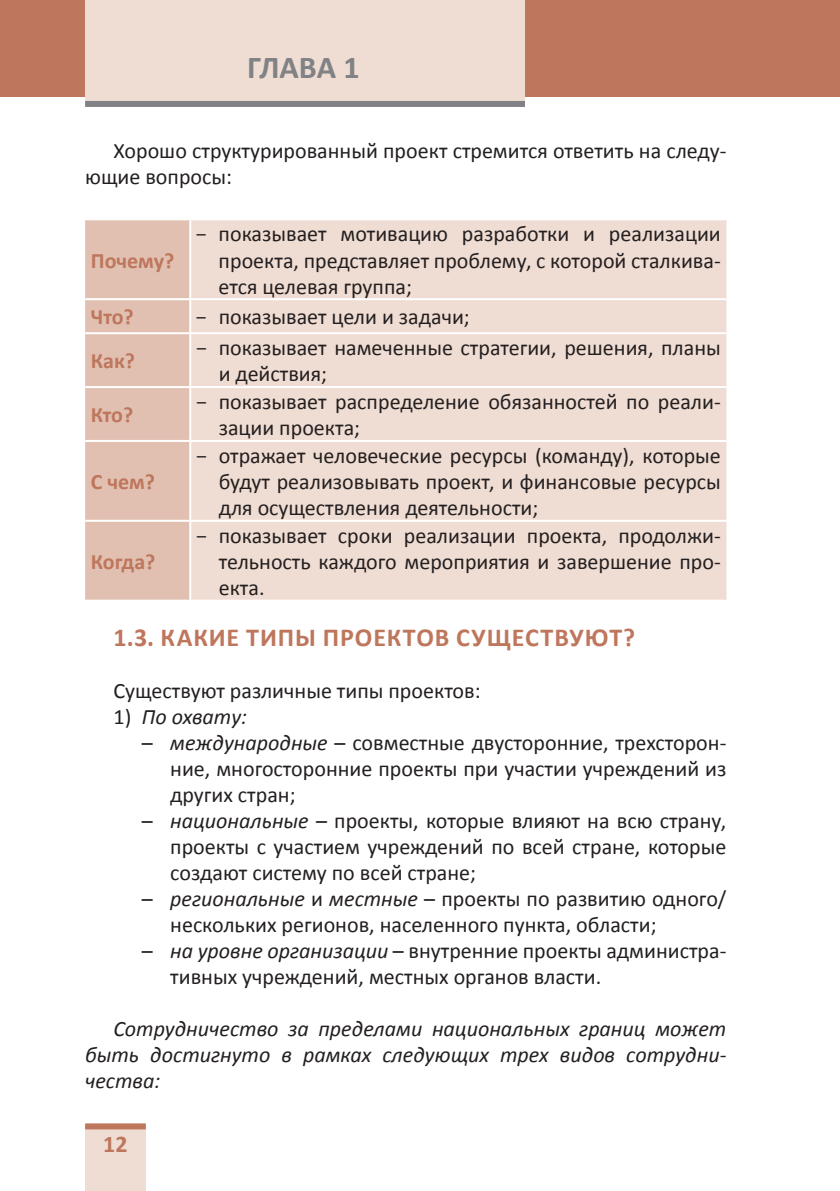
<style>
.page{position:relative;width:840px;height:1191px;background:#fff}
.page>*{position:absolute;margin:0;border:0;box-sizing:border-box;transform-origin:0 0}
.t1{font:700 32px "Calibri";color:#808285}
.t2{font:700 26px "Calibri";letter-spacing:.04em;color:#be765c}
.t3{font:700 24px "Calibri";color:#be765c}
.t4{font:22px/26px "Calibri";color:#231f20}
.t5{font:italic 22px/26px "Calibri";color:#231f20;text-align:justify}
.t6{font:700 22px "Calibri";color:#be765c}
.s1{font-style:normal}
.s2{font-style:italic}
</style>
<div class="page">
<div style="left:0;top:0;width:839px;height:96px;background:#be765c"></div>
<div style="left:85px;top:0;width:439px;height:103px;background:#efdcd2"></div>
<div style="left:85px;top:101px;width:439px;height:6px;background:#808285"></div>
<div style="left:85px;top:1127px;width:61px;height:64px;background:#efdcd2"></div>
<div style="left:85px;top:1123px;width:61px;height:6px;background:#be765c"></div>
<div style="left:85px;top:220px;width:104px;height:379px;background:#e1c0b1"></div>
<div style="left:191px;top:220px;width:535px;height:379px;background:#efdcd2"></div>
<hr style="left:85px;top:298px;width:105px;height:2px;background:#fff">
<hr style="left:190px;top:298px;width:536px;height:2px;background:#fff">
<hr style="left:85px;top:332px;width:105px;height:2px;background:#fff">
<hr style="left:190px;top:332px;width:536px;height:2px;background:#fff">
<hr style="left:85px;top:386px;width:105px;height:2px;background:#fff">
<hr style="left:190px;top:386px;width:536px;height:2px;background:#fff">
<hr style="left:85px;top:440px;width:105px;height:2px;background:#fff">
<hr style="left:190px;top:440px;width:536px;height:2px;background:#fff">
<hr style="left:85px;top:520px;width:105px;height:2px;background:#fff">
<hr style="left:190px;top:520px;width:536px;height:2px;background:#fff">
<h1 class="t1" style="left:247px;top:47px;width:114px">ГЛАВА 1</h1>
<p class="t4" style="left:85px;top:138px;width:642px;text-indent:28px">Хорошо структурированный проект стремится ответить на следу&shy;ющие вопросы:</p>
<p class="t6" style="left:91px;top:246px;width:85px">Почему?</p>
<p class="t4" style="left:218px;top:221px;width:503px;text-align:justify;text-indent:-23px">− показывает мотивацию разработки и реализации проекта, представляет проблему, с которой сталкива&shy;ется целевая группа;</p>
<p class="t6" style="left:91px;top:303px;width:44px">Что?</p>
<p class="t4" style="left:196px;top:304px;width:275px">− показывает цели и задачи;</p>
<p class="t6" style="left:91px;top:347px;width:46px">Как?</p>
<p class="t4" style="left:218px;top:335px;width:503px;text-indent:-23px">− показывает намеченные стратегии, решения, планы и действия;</p>
<p class="t6" style="left:91px;top:401px;width:44px">Кто?</p>
<p class="t4" style="left:218px;top:389px;width:503px;text-indent:-23px">− показывает распределение обязанностей по реали&shy;зации проекта;</p>
<p class="t6" style="left:91px;top:468px;width:66px">С чем?</p>
<p class="t4" style="left:218px;top:443px;width:503px;text-align:justify;text-indent:-23px">− отражает человеческие ресурсы (команду), которые будут реализовывать проект, и финансовые ресурсы для осуществления деятельности;</p>
<p class="t4" style="left:219px;top:523px;width:503px;text-align:justify;text-indent:-23px">− показывает сроки реализации проекта, продолжи&shy;тельность каждого мероприятия и завершение про&shy;екта.</p>
<p class="t2" style="left:113px;top:620px;width:523px">1.3. Какие типы проектов существуют?</p>
<p class="t4" style="left:113px;top:677px;width:368px">Существуют различные типы проектов:</p>
<p class="t5" style="left:113px;top:702px;width:135px"><span class="s1">1)</span> По охвату:</p>
<p class="t4" style="left:170px;top:729px;width:557px;text-align:justify;text-indent:-28px">– <span class="s2">международные</span> – совместные двусторонние, трехсторон&shy;ние, многосторонние проекты при участии учреждений из других стран;</p>
<p class="t4" style="left:170px;top:807px;width:557px;text-align:justify;text-indent:-28px">– <span class="s2">национальные</span> – проекты, которые влияют на всю страну, проекты с участием учреждений по всей стране, которые создают систему по всей стране;</p>
<p class="t4" style="left:170px;top:885px;width:557px;text-indent:-28px">– <span class="s2">региональные</span> и <span class="s2">местные</span> – проекты по развитию одного/ нескольких регионов, населенного пункта, области;</p>
<p class="t4" style="left:170px;top:937px;width:557px;text-indent:-28px">– <span class="s2">на уровне организации</span> – внутренние проекты администра&shy;тивных учреждений, местных органов власти.</p>
<p class="t5" style="left:85px;top:1014px;width:642px;text-indent:28px">Сотрудничество за пределами национальных границ может быть достигнуто в рамках следующих трех видов сотрудни&shy;чества:</p>
<p class="t6" style="left:91px;top:547px;width:66px">Когда?</p>
<p class="t3" style="left:103px;top:1128px;width:26px">12</p>
</div>
